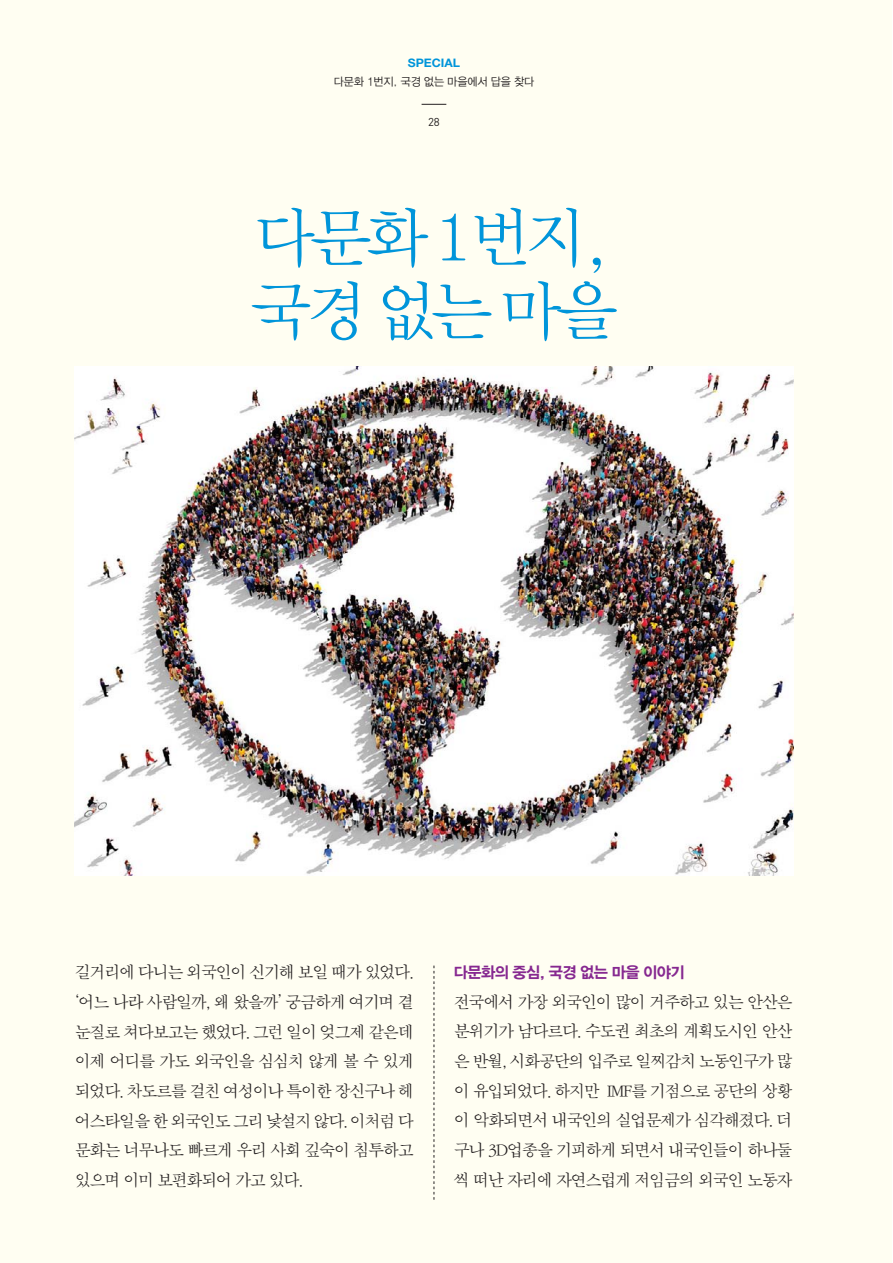
<style>
.page{position:relative;width:893px;height:1263px;background:#fff}
.page>*{position:absolute;margin:0;border:0;box-sizing:border-box;transform-origin:0 0}
.t1{font:64.65px/73.3px "Yoon Myungjo L KS Cms UHC H";letter-spacing:-.075em;color:#0095da}
.t2{font:16.65px/29.7px "SM3 S Pmu 02 KS Cms UHC H";letter-spacing:-.1em;color:#231f20;text-align:justify}
.t3{font:15.75px "Yoon Gothic B KS Cms UHC H";letter-spacing:-.035em;color:#862890}
.t4{font:700 11.7px "Helvetica Neue LT Pro";color:#0095da;scale:1.04 1}
.t5{font:11.4px "Yoon Gothic L KS Cms UHC H";letter-spacing:-.01em;color:#231f20}
.t6{font:11.4px "DIN";color:#231f20}
</style>
<div class="page">
<div style="left:1px;top:0;width:891px;height:1263px;background:#fffef2"></div>
<svg style="left:422px;top:104px;width:24px;height:1px"></svg>
<svg style="left:434px;top:966px;width:1px;height:234px"></svg>
<img style="left:75px;top:366px;width:718px;height:509px">
<p class="t4" style="left:408px;top:56px;width:52px">SPECIAL</p>
<p class="t5" style="left:334px;top:77px;width:202px">다문화 1번지, 국경 없는 마을에서 답을 찾다</p>
<p class="t6" style="left:428px;top:114px;width:13px">28</p>
<h1 class="t1" style="left:251px;top:205px;width:368px">다문화 1번지, 국경 없는 마을</h1>
<p class="t2" style="left:75px;top:958px;width:341px">길거리에 다니는 외국인이 신기해 보일 때가 있었다. ‘어느 나라 사람일까, 왜 왔을까’ 궁금하게 여기며 곁 눈질로 쳐다보고는 했었다. 그런 일이 엊그제 같은데 이제 어디를 가도 외국인을 심심치 않게 볼 수 있게 되었다. 차도르를 걸친 여성이나 특이한 장신구나 헤 어스타일을 한 외국인도 그리 낯설지 않다. 이처럼 다 문화는 너무나도 빠르게 우리 사회 깊숙이 침투하고 있으며 이미 보편화되어 가고 있다.</p>
<p class="t3" style="left:454px;top:965px;width:232px">다문화의 중심, 국경 없는 마을 이야기</p>
<p class="t2" style="left:454px;top:988px;width:341px">전국에서 가장 외국인이 많이 거주하고 있는 안산은 분위기가 남다르다. 수도권 최초의 계획도시인 안산 은 반월, 시화공단의 입주로 일찌감치 노동인구가 많 이 유입되었다. 하지만 IMF를 기점으로 공단의 상황 이 악화되면서 내국인의 실업문제가 심각해졌다. 더 구나 3D업종을 기피하게 되면서 내국인들이 하나둘 씩 떠난 자리에 자연스럽게 저임금의 외국인 노동자</p>
</div>
